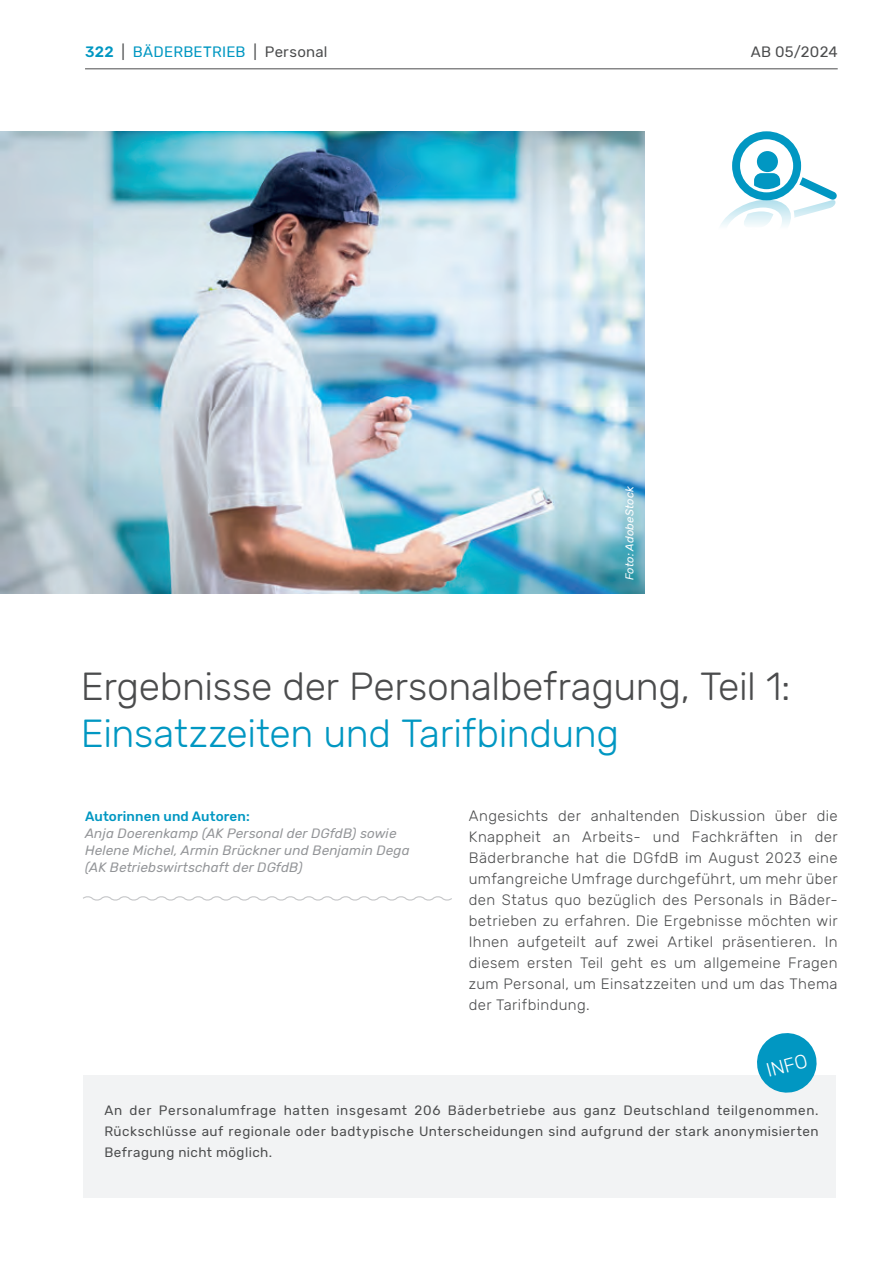
<style>
.page{position:relative;width:893px;height:1263px;background:#fff}
.page>*{position:absolute;margin:0;border:0;box-sizing:border-box;transform-origin:0 0}
.t1{font:300 39px "Rubik";letter-spacing:-.01em;color:#4b4c4d}
.t2{font:300 39px "Rubik";letter-spacing:-.01em;color:#0197c2}
.t3{font:300 19.5px "Rubik";color:#fff}
.t4{font:300 15px/21px "Rubik";letter-spacing:.025em;color:#4b4c4d;text-align:justify}
.t5{font:15px "Rubik";letter-spacing:.015em;color:#0197c2}
.t6{font:15px "Rubik";letter-spacing:.02em;color:#4b4c4d}
.t7{font:13.5px/21px "Rubik";letter-spacing:.035em;color:#4b4c4d;text-align:justify}
.t8{font:italic 13.5px/17px "Rubik";letter-spacing:.01em;color:#939598}
.t9{font:500 13.5px "Rubik";letter-spacing:.01em;color:#0197c2}
.t10{font:italic 11.25px "Rubik";letter-spacing:.02em;color:#fff}
.s1{font-weight:500}
.s2{color:#4b4c4d}
</style>
<div class="page">
<hr style="left:85px;top:68px;width:753px;height:1px;background:#4b4c4d">
<svg style="left:83px;top:896px;width:369px;height:5px"></svg>
<img style="left:0;top:132px;width:645px;height:462px">
<div style="left:83px;top:1075px;width:753px;height:122px;background:#f2f3f4"></div>
<svg style="left:757px;top:1033px;width:60px;height:60px"></svg>
<div style="left:757px;top:151px;width:21px;height:21px;background:#0197c2;border-radius:50%"></div>
<div style="left:729px;top:128px;width:75px;height:75px;border:14px solid #fff;border-radius:50%"></div>
<div style="left:732px;top:131px;width:69px;height:69px;border:8px solid #0197c2;border-radius:50%"></div>
<svg style="left:720px;top:168px;width:117px;height:58px"></svg>
<p class="t5" style="left:85px;top:43px;width:244px"><span class="s1">322</span> <span class="s2">|</span> BÄDERBETRIEB <span class="s2">| Personal</span></p>
<p class="t6" style="left:751px;top:43px;width:88px">AB 05/2024</p>
<p class="t10" style="left:623px;top:580px;width:96px;rotate:-90deg">Foto: AdobeStock</p>
<h1 class="t1" style="left:81px;top:664px;width:711px">Ergebnisse der Personalbefragung, Teil 1:</h1>
<h1 class="t2" style="left:81px;top:711px;width:540px">Einsatzzeiten und Tarifbindung</h1>
<p class="t9" style="left:85px;top:809px;width:166px">Autorinnen und Autoren:</p>
<p class="t8" style="left:85px;top:825px;width:326px">Anja Doerenkamp (AK Personal der DGfdB) sowie<br>Helene Michel, Armin Brückner und Benjamin Dega (AK Betriebswirtschaft der DGfdB)</p>
<p class="t4" style="left:469px;top:805px;width:370px">Angesichts der anhaltenden Diskussion über die Knappheit an Arbeits- und Fachkräften in der Bäderbranche hat die DGfdB im August 2023 eine umfangreiche Umfrage durchgeführt, um mehr über den Status quo bezüglich des Personals in Bäder&shy;betrieben zu erfahren. Die Ergebnisse möchten wir Ihnen aufgeteilt auf zwei Artikel präsentieren. In diesem ersten Teil geht es um allgemeine Fragen zum Personal, um Einsatzzeiten und um das Thema der Tarifbindung.</p>
<h2 class="t3" style="left:764px;top:1060px;width:43px;rotate:-15deg">INFO</h2>
<p class="t7" style="left:104px;top:1100px;width:716px">An der Personalumfrage hatten insgesamt 206 Bäderbetriebe aus ganz Deutschland teilgenommen.<br>Rückschlüsse auf regionale oder badtypische Unterscheidungen sind aufgrund der stark anonymisierten Befragung nicht möglich.</p>
</div>
